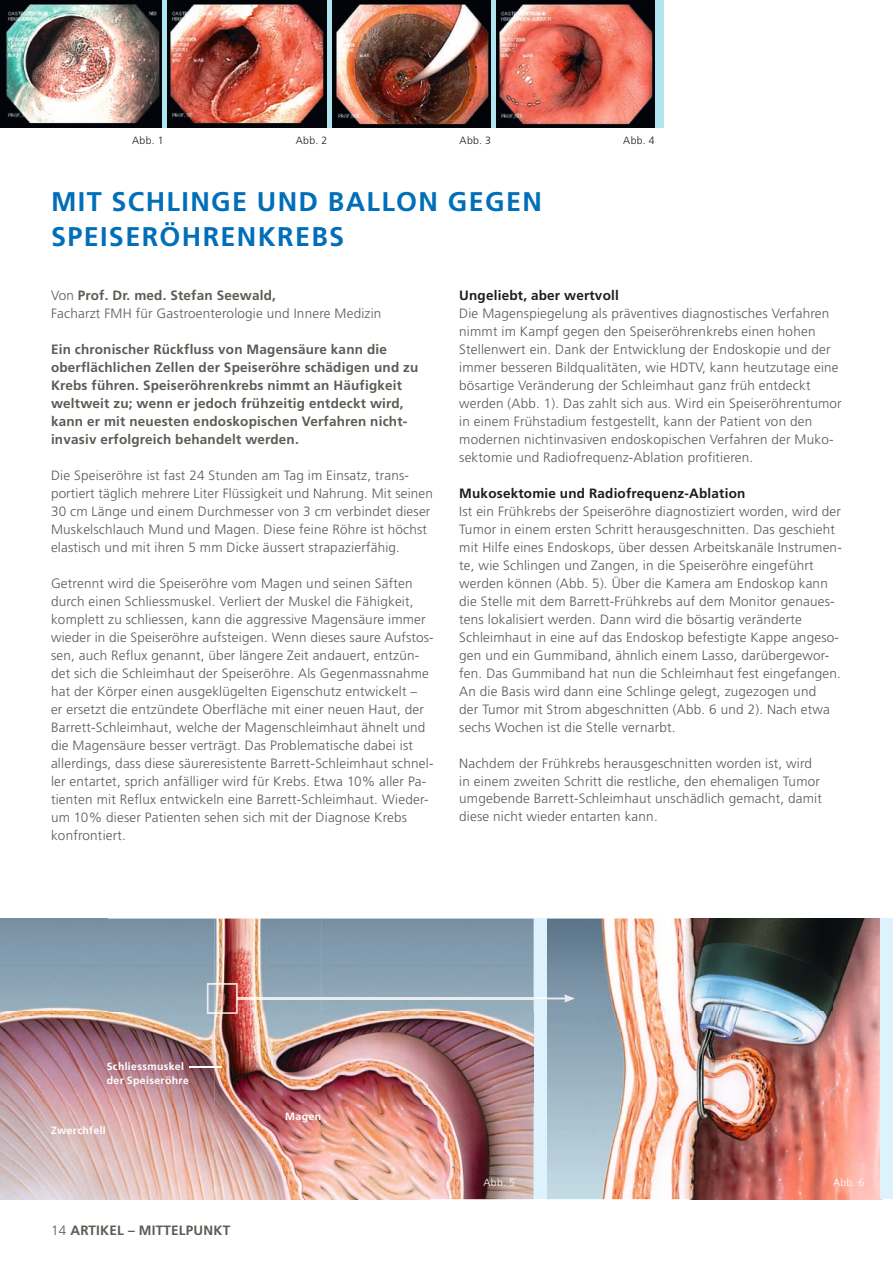
<style>
.page{position:relative;width:893px;height:1263px;background:#fff}
.page>*{position:absolute;margin:0;border:0;box-sizing:border-box;transform-origin:0 0}
.t1{font:700 27px/36px "Frutiger LT";letter-spacing:.05em;color:#006eb9}
.t2{font:300 13.5px/18px "Frutiger LT";letter-spacing:.015em;color:#5e5a54}
.t3{font:700 13.5px/18px "Frutiger LT";letter-spacing:.015em;color:#5e5a54}
.t4{font:700 13.5px "Frutiger LT";letter-spacing:.015em;color:#201c1a}
.t5{font:700 10.5px/13.5px "Frutiger LT";letter-spacing:.035em;color:#fff}
.t6{font:300 10.5px "Frutiger LT";letter-spacing:.035em;color:#201c1a}
.t7{font:300 10.5px "Frutiger LT";letter-spacing:.035em;color:#fff}
.s1{font-weight:700}
.s2{font-weight:300}
</style>
<div class="page">
<img style="left:0;top:918px;width:534px;height:187px">
<img style="left:0;top:1105px;width:534px;height:94px">
<img style="left:546px;top:918px;width:288px;height:187px">
<img style="left:834px;top:918px;width:46px;height:281px">
<img style="left:546px;top:1105px;width:288px;height:94px">
<div style="left:534px;top:918px;width:12px;height:281px;background:#ddf2fc"></div>
<div style="left:880px;top:918px;width:13px;height:281px;background:#ddf2fc"></div>
<img style="left:496px;top:0;width:159px;height:128px">
<img style="left:0;top:0;width:163px;height:128px">
<img style="left:167px;top:0;width:160px;height:128px">
<img style="left:331px;top:0;width:160px;height:128px">
<hr style="left:163px;top:0;width:4px;height:128px;background:#b1e6f0">
<hr style="left:327px;top:0;width:4px;height:128px;background:#b1e6f0">
<div style="left:491px;top:0;width:5px;height:128px;background:#b1e6f0"></div>
<div style="left:655px;top:0;width:9px;height:128px;background:#b1e6f0"></div>
<img style="left:207px;top:983px;width:31px;height:31px">
<img style="left:238px;top:998px;width:296px;height:1px">
<svg style="left:534px;top:995px;width:41px;height:7px"></svg>
<hr style="left:189px;top:1066px;width:33px;height:2px;background:#fff">
<p class="t6" style="left:132px;top:134px;width:33px">Abb. 1</p>
<p class="t6" style="left:296px;top:134px;width:33px">Abb. 2</p>
<p class="t6" style="left:460px;top:134px;width:33px">Abb. 3</p>
<p class="t6" style="left:623px;top:134px;width:33px">Abb. 4</p>
<h1 class="t1" style="left:51px;top:183px;width:492px">Mit Schlinge und Ballon gegen<br>SPeiSerÖhrenkreBS</h1>
<p class="t2" style="left:51px;top:287px;width:332px">Von <span class="s1">Prof. dr. med. Stefan Seewald,<br></span>Facharzt FMH für Gastroenterologie und Innere Medizin</p>
<p class="t3" style="left:51px;top:341px;width:369px">ein chronischer rückfluss von Magensäure kann die oberflächlichen zellen der Speiseröhre schädigen und zu krebs führen. Speiseröhrenkrebs nimmt an häufigkeit weltweit zu; wenn er jedoch frühzeitig entdeckt wird, kann er mit neuesten endoskopischen Verfahren nicht&shy;invasiv erfolgreich behandelt werden.</p>
<p class="t2" style="left:51px;top:467px;width:383px">Die Speiseröhre ist fast 24 Stunden am Tag im Einsatz, trans&shy;portiert täglich mehrere Liter Flüssigkeit und Nahrung. Mit seinen 30 cm Länge und einem Durchmesser von 3 cm verbindet dieser Muskelschlauch Mund und Magen. Diese feine Röhre ist höchst elastisch und mit ihren 5 mm Dicke äussert strapazierfähig.</p>
<p class="t2" style="left:51px;top:574px;width:384px">Getrennt wird die Speiseröhre vom Magen und seinen Säften durch einen Schliessmuskel. Verliert der Muskel die Fähigkeit, komplett zu schliessen, kann die aggressive Magensäure immer wieder in die Speiseröhre aufsteigen. Wenn dieses saure Aufstos&shy;sen, auch Reflux genannt, über längere Zeit andauert, entzün&shy;det sich die Schleimhaut der Speiseröhre. Als Gegenmassnahme hat der Körper einen ausgeklügelten Eigenschutz entwickelt –<br>er ersetzt die entzündete Oberfläche mit einer neuen Haut, der Barrett-Schleimhaut, welche der Magenschleimhaut ähnelt und die Magensäure besser verträgt. Das Problematische dabei ist allerdings, dass diese säureresistente Barrett-Schleimhaut schnel&shy;ler entartet, sprich anfälliger wird für Krebs. Etwa 10% aller Pa&shy;tienten mit Reflux entwickeln eine Barrett-Schleimhaut. Wieder&shy;um 10% dieser Patienten sehen sich mit der Diagnose Krebs konfrontiert.</p>
<p class="t4" style="left:459px;top:288px;width:161px">ungeliebt, aber wertvoll</p>
<p class="t2" style="left:459px;top:305px;width:384px">Die Magenspiegelung als präventives diagnostisches Verfahren nimmt im Kampf gegen den Speiseröhrenkrebs einen hohen Stellenwert ein. Dank der Entwicklung der Endoskopie und der immer besseren Bildqualitäten, wie HDTV, kann heutzutage eine bösartige Veränderung der Schleimhaut ganz früh entdeckt werden (Abb. 1). Das zahlt sich aus. Wird ein Speiseröhrentumor in einem Frühstadium festgestellt, kann der Patient von den modernen nichtinvasiven endoskopischen Verfahren der Muko&shy;sektomie und Radiofrequenz-Ablation profitieren.</p>
<p class="t4" style="left:459px;top:485px;width:288px">Mukosektomie und radiofrequenz-ablation</p>
<p class="t2" style="left:459px;top:502px;width:384px">Ist ein Frühkrebs der Speiseröhre diagnostiziert worden, wird der Tumor in einem ersten Schritt herausgeschnitten. Das geschieht mit Hilfe eines Endoskops, über dessen Arbeitskanäle Instrumen&shy;te, wie Schlingen und Zangen, in die Speiseröhre eingeführt werden können (Abb. 5). Über die Kamera am Endoskop kann die Stelle mit dem Barrett-Frühkrebs auf dem Monitor genaues&shy;tens lokalisiert werden. Dann wird die bösartig veränderte Schleimhaut in eine auf das Endoskop befestigte Kappe angeso&shy;gen und ein Gummiband, ähnlich einem Lasso, darübergewor&shy;fen. Das Gummiband hat nun die Schleimhaut fest eingefangen.<br>An die Basis wird dann eine Schlinge gelegt, zugezogen und<br>der Tumor mit Strom abgeschnitten (Abb. 6 und 2). Nach etwa sechs Wochen ist die Stelle vernarbt.</p>
<p class="t2" style="left:459px;top:754px;width:364px">Nachdem der Frühkrebs herausgeschnitten worden ist, wird in einem zweiten Schritt die restliche, den ehemaligen Tumor umgebende Barrett-Schleimhaut unschädlich gemacht, damit diese nicht wieder entarten kann.</p>
<p class="t5" style="left:107px;top:1060px;width:84px">Schliessmuskel der Speiseröhre</p>
<p class="t5" style="left:51px;top:1124px;width:56px">zwerchfell</p>
<p class="t3" style="left:51px;top:1221px;width:181px"><span class="s2">14</span> artikel – MittelPunkt</p>
<p class="t5" style="left:285px;top:1109px;width:37px">Magen</p>
<p class="t7" style="left:483px;top:1176px;width:33px">Abb. 5</p>
<p class="t7" style="left:833px;top:1176px;width:33px">Abb. 6</p>
</div>
